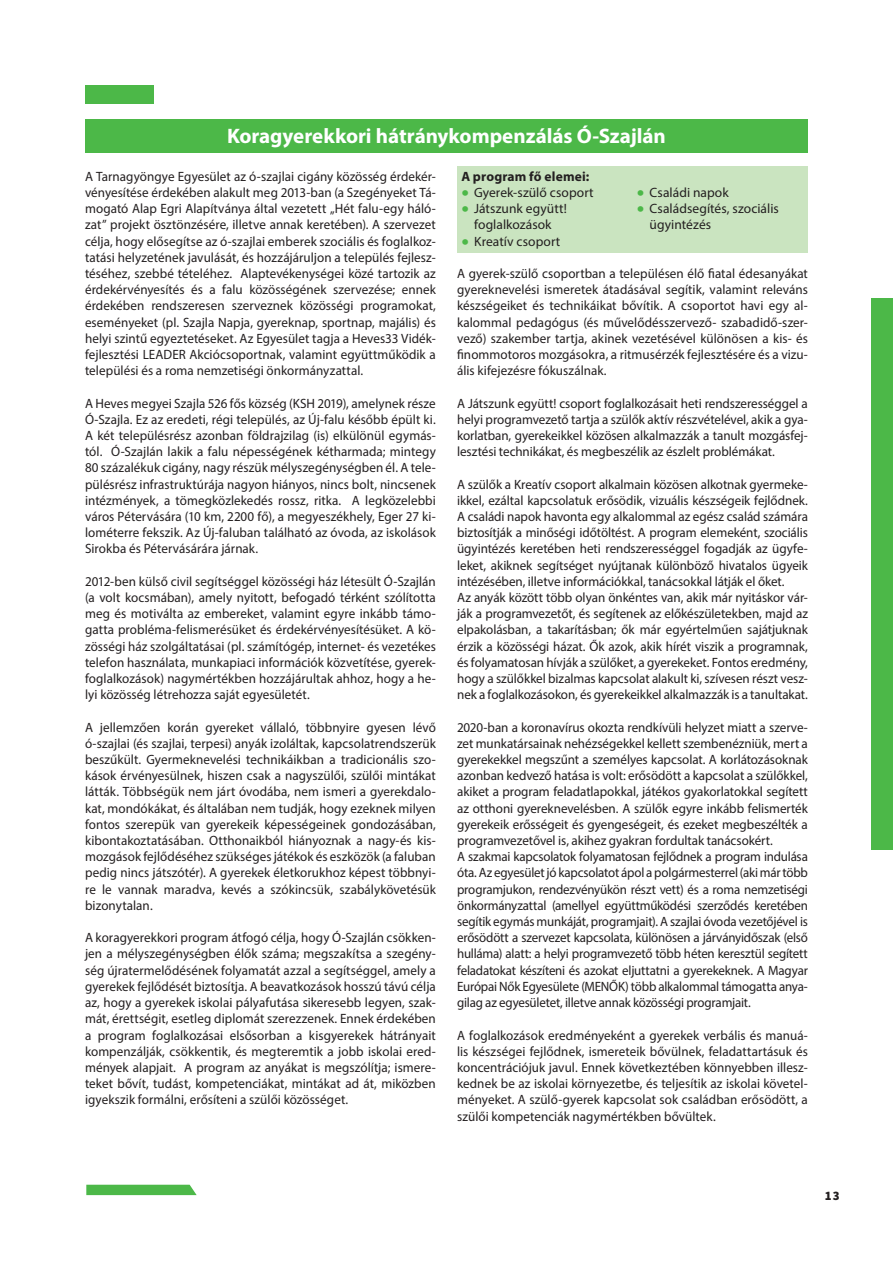
<style>
.page{position:relative;width:893px;height:1263px;background:#fff}
.page>*{position:absolute;margin:0;border:0;box-sizing:border-box;transform-origin:0 0}
.t1{font:700 21px "Myriad Pro";letter-spacing:-.005em;color:#fff}
.t2{font:13.5px/16.2px "Myriad Pro";letter-spacing:-.005em;color:#231f20;text-align:justify}
.t3{font:700 13.5px "Myriad Pro";letter-spacing:.01em;color:#231f20}
.t4{font:900 12.75px "Source Sans Pro";color:#231f20}
.s1{font-size:27px;color:#4cb848}
</style>
<div class="page">
<div style="left:872px;top:298px;width:21px;height:552px;background:#4cb848"></div>
<svg style="left:86px;top:1185px;width:111px;height:10px"></svg>
<div style="left:85px;top:85px;width:68px;height:19px;background:#4cb848"></div>
<div style="left:85px;top:119px;width:723px;height:34px;background:#4cb848"></div>
<div style="left:457px;top:166px;width:351px;height:22px;background:#cae4c0"></div>
<div style="left:457px;top:187px;width:175px;height:18px;background:#cae4c0"></div>
<div style="left:457px;top:203px;width:175px;height:34px;background:#cae4c0"></div>
<div style="left:457px;top:235px;width:175px;height:18px;background:#cae4c0"></div>
<div style="left:632px;top:187px;width:176px;height:18px;background:#cae4c0"></div>
<div style="left:632px;top:203px;width:176px;height:34px;background:#cae4c0"></div>
<div style="left:632px;top:235px;width:176px;height:18px;background:#cae4c0"></div>
<h1 class="t1" style="left:227px;top:123px;width:440px">Koragyerekkori hátránykompenzálás Ó-Szajlán</h1>
<p class="t2" style="left:85px;top:168px;width:352px">A Tarnagyöngye Egyesület az ó-szajlai cigány közösség érdekér&shy;vényesítése érdekében alakult meg 2013-ban (a Szegényeket Tá&shy;mogató Alap Egri Alapítványa által vezetett „Hét falu-egy háló&shy;zat” projekt ösztönzésére, illetve annak keretében). A szervezet célja, hogy elősegítse az ó-szajlai emberek szociális és foglalkoz&shy;tatási helyzetének javulását, és hozzájáruljon a település fejlesz&shy;téséhez, szebbé tételéhez. Alaptevékenységei közé tartozik az érdekérvényesítés és a falu közösségének szervezése; ennek érdekében rendszeresen szerveznek közösségi programokat, eseményeket (pl. Szajla Napja, gyereknap, sportnap, majális) és helyi szintű egyeztetéseket. Az Egyesület tagja a Heves33 Vidék&shy;fejlesztési LEADER Akciócsoportnak, valamint együttműködik a települési és a roma nemzetiségi önkormányzattal.</p>
<p class="t2" style="left:85px;top:395px;width:352px">A Heves megyei Szajla 526 fős község (KSH 2019), amelynek része Ó-Szajla. Ez az eredeti, régi település, az Új-falu később épült ki.<br>A két településrész azonban földrajzilag (is) elkülönül egymás&shy;tól. Ó-Szajlán lakik a falu népességének kétharmada; mintegy 80 százalékuk cigány, nagy részük mélyszegénységben él. A tele&shy;pülésrész infrastruktúrája nagyon hiányos, nincs bolt, nincsenek intézmények, a tömegközlekedés rossz, ritka. A legközelebbi város Pétervására (10 km, 2200 fő), a megyeszékhely, Eger 27 ki&shy;lométerre fekszik. Az Új-faluban található az óvoda, az iskolások Sirokba és Pétervásárára járnak.</p>
<p class="t2" style="left:85px;top:573px;width:352px">2012-ben külső civil segítséggel közösségi ház létesült Ó-Szajlán (a volt kocsmában), amely nyitott, befogadó térként szólította meg és motiválta az embereket, valamint egyre inkább támo&shy;gatta probléma-felismerésüket és érdekérvényesítésüket. A kö&shy;zösségi ház szolgáltatásai (pl. számítógép, internet- és vezetékes telefon használata, munkapiaci információk közvetítése, gyerek&shy;foglalkozások) nagymértékben hozzájárultak ahhoz, hogy a he&shy;lyi közösség létrehozza saját egyesületét.</p>
<p class="t2" style="left:85px;top:719px;width:352px">A jellemzően korán gyereket vállaló, többnyire gyesen lévő ó-szajlai (és szajlai, terpesi) anyák izoláltak, kapcsolatrendszerük beszűkült. Gyermeknevelési technikáikban a tradicionális szo&shy;kások érvényesülnek, hiszen csak a nagyszülői, szülői mintákat látták. Többségük nem járt óvodába, nem ismeri a gyerekdalo&shy;kat, mondókákat, és általában nem tudják, hogy ezeknek milyen fontos szerepük van gyerekeik képességeinek gondozásában, kibontakoztatásában. Otthonaikból hiányoznak a nagy-és kis&shy;mozgások fejlődéséhez szükséges játékok és eszközök (a faluban pedig nincs játszótér). A gyerekek életkorukhoz képest többnyi&shy;re le vannak maradva, kevés a szókincsük, szabálykövetésük bizonytalan.</p>
<p class="t2" style="left:85px;top:929px;width:352px">A koragyerekkori program átfogó célja, hogy Ó-Szajlán csökken&shy;jen a mélyszegénységben élők száma; megszakítsa a szegény&shy;ség újratermelődésének folyamatát azzal a segítséggel, amely a gyerekek fejlődését biztosítja. A beavatkozások hosszú távú célja az, hogy a gyerekek iskolai pályafutása sikeresebb legyen, szak&shy;mát, érettségit, esetleg diplomát szerezzenek. Ennek érdekében a program foglalkozásai elsősorban a kisgyerekek hátrányait kompenzálják, csökkentik, és megteremtik a jobb iskolai ered&shy;mények alapjait. A program az anyákat is megszólítja; ismere&shy;teket bővít, tudást, kompetenciákat, mintákat ad át, miközben igyekszik formálni, erősíteni a szülői közösséget.</p>
<p class="t3" style="left:461px;top:167px;width:129px">A program fő elemei:</p>
<p class="t2" style="left:461px;top:184px;width:134px"><span class="s1">•</span> Gyerek-szülő csoport</p>
<p class="t2" style="left:461px;top:200px;width:107px;text-align:center"><span class="s1">•</span> Játszunk együtt! foglalkozások</p>
<p class="t2" style="left:461px;top:233px;width:100px"><span class="s1">•</span> Kreatív csoport</p>
<p class="t2" style="left:637px;top:184px;width:94px"><span class="s1">•</span> Családi napok</p>
<p class="t2" style="left:649px;top:200px;width:131px;text-indent:-13px"><span class="s1">•</span> Családsegítés, szociális ügyintézés</p>
<p class="t2" style="left:457px;top:265px;width:352px">A gyerek-szülő csoportban a településen élő fiatal édesanyákat gyereknevelési ismeretek átadásával segítik, valamint releváns készségeiket és technikáikat bővítik. A csoportot havi egy al&shy;kalommal pedagógus (és művelődésszervező- szabadidő-szer&shy;vező) szakember tartja, akinek vezetésével különösen a kis- és finommotoros mozgásokra, a ritmusérzék fejlesztésére és a vizu&shy;ális kifejezésre fókuszálnak.</p>
<p class="t2" style="left:457px;top:395px;width:352px">A Játszunk együtt! csoport foglalkozásait heti rendszerességgel a helyi programvezető tartja a szülők aktív részvételével, akik a gya&shy;korlatban, gyerekeikkel közösen alkalmazzák a tanult mozgásfej&shy;lesztési technikákat, és megbeszélik az észlelt problémákat.</p>
<p class="t2" style="left:457px;top:476px;width:352px;text-align:left">A szülők a Kreatív csoport alkalmain közösen alkotnak gyermeke&shy;ikkel, ezáltal kapcsolatuk erősödik, vizuális készségeik fejlődnek.<br>A családi napok havonta egy alkalommal az egész család számára biztosítják a minőségi időtöltést. A program elemeként, szociális ügyintézés keretében heti rendszerességgel fogadják az ügyfe&shy;leket, akiknek segítséget nyújtanak különböző hivatalos ügyeik intézésében, illetve információkkal, tanácsokkal látják el őket.<br>Az anyák között több olyan önkéntes van, akik már nyitáskor vár&shy;ják a programvezetőt, és segítenek az előkészületekben, majd az elpakolásban, a takarításban; ők már egyértelműen sajátjuknak érzik a közösségi házat. Ők azok, akik hírét viszik a programnak, és folyamatosan hívják a szülőket, a gyerekeket. Fontos eredmény, hogy a szülőkkel bizalmas kapcsolat alakult ki, szívesen részt vesz&shy;nek a foglalkozásokon, és gyerekeikkel alkalmazzák is a tanultakat.</p>
<p class="t2" style="left:457px;top:719px;width:352px;text-align:left">2020-ban a koronavírus okozta rendkívüli helyzet miatt a szerve&shy;zet munkatársainak nehézségekkel kellett szembenézniük, mert a gyerekekkel megszűnt a személyes kapcsolat. A korlátozásoknak azonban kedvező hatása is volt: erősödött a kapcsolat a szülőkkel, akiket a program feladatlapokkal, játékos gyakorlatokkal segített az otthoni gyereknevelésben. A szülők egyre inkább felismerték gyerekeik erősségeit és gyengeségeit, és ezeket megbeszélték a programvezetővel is, akihez gyakran fordultak tanácsokért.<br>A szakmai kapcsolatok folyamatosan fejlődnek a program indulása óta. Az egyesület jó kapcsolatot ápol a polgármesterrel (aki már több programjukon, rendezvényükön részt vett) és a roma nemzetiségi önkormányzattal (amellyel együttműködési szerződés keretében segítik egymás munkáját, programjait). A szajlai óvoda vezetőjével is erősödött a szervezet kapcsolata, különösen a járványidőszak (első hulláma) alatt: a helyi programvezető több héten keresztül segített feladatokat készíteni és azokat eljuttatni a gyerekeknek. A Magyar Európai Nők Egyesülete (MENŐK) több alkalommal támogatta anya&shy;gilag az egyesületet, illetve annak közösségi programjait.</p>
<p class="t2" style="left:457px;top:1027px;width:352px">A foglalkozások eredményeként a gyerekek verbális és manuá&shy;lis készségei fejlődnek, ismereteik bővülnek, feladattartásuk és koncentrációjuk javul. Ennek következtében könnyebben illesz&shy;kednek be az iskolai környezetbe, és teljesítik az iskolai követel&shy;ményeket. A szülő-gyerek kapcsolat sok családban erősödött, a szülői kompetenciák nagymértékben bővültek.</p>
<p class="t4" style="left:825px;top:1187px;width:16px">13</p>
</div>
